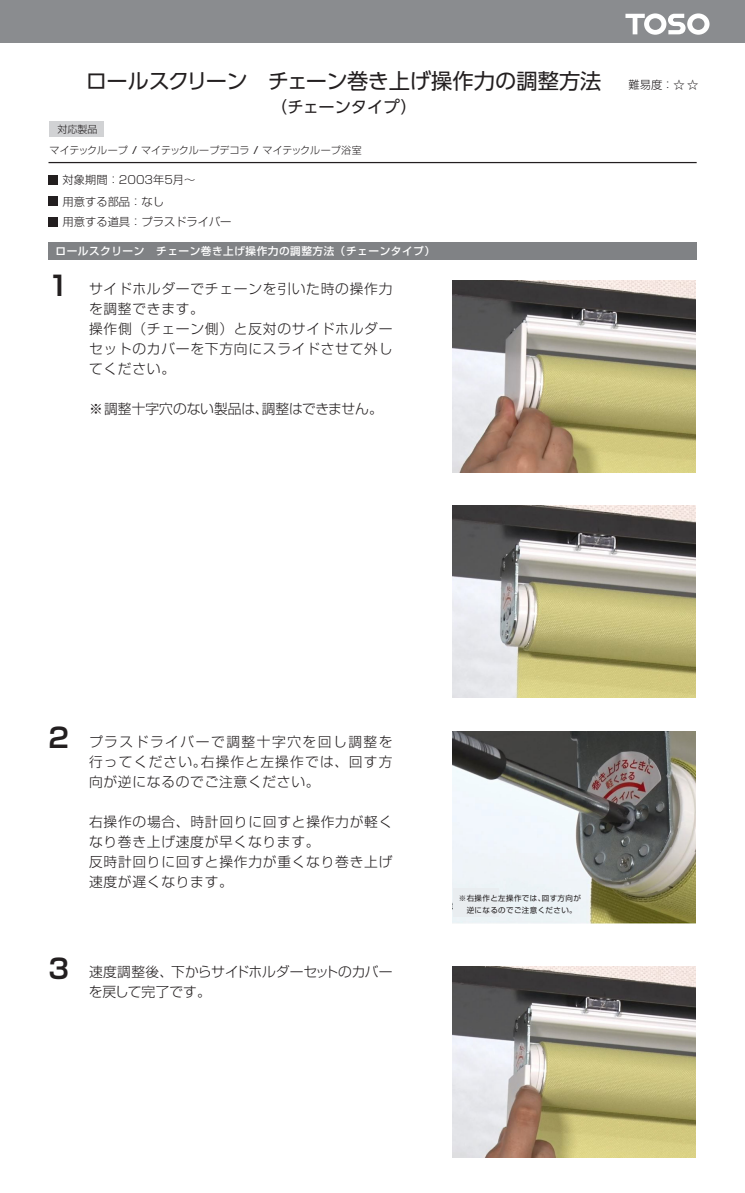
<style>
.page{position:relative;width:745px;height:1193px;background:#fff}
.page>*{position:absolute;margin:0;border:0;box-sizing:border-box;transform-origin:0 0}
.t1{font:700 27.12px "Shin Go Pro De";color:#231f20}
.t2{font:21.25px "UD Shin Go Pro";letter-spacing:-.02em;color:#231f20}
.t3{font:16.25px "UD Shin Go Pro";letter-spacing:-.005em;color:#231f20}
.t4{font:300 13.75px/20px "Shin Go Pro";letter-spacing:.05em;color:#231f20}
.t5{font:300 13.75px/20px "Shin Go Pro";letter-spacing:-.005em;color:#231f20}
.t6{font:300 13.75px "Shin Go Pro";color:#231f20}
.t7{font:300 11.25px "Shin Go Pro";color:#231f20}
.t8{font:500 10.62px "Shin Go Pro";letter-spacing:.05em;color:#fff}
.t9{font:300 10px "Shin Go Pro";color:#231f20}
.t10{font:7.5px/11.2px "Shin Go Pro";letter-spacing:.05em;color:#231f20}
.s1{font-weight:500}
</style>
<div class="page">
<div style="left:49px;top:121px;width:55px;height:16px;background:#d1d2d4"></div>
<img style="left:452px;top:506px;width:242px;height:191px">
<img style="left:452px;top:281px;width:242px;height:191px">
<img style="left:452px;top:732px;width:242px;height:191px">
<div style="left:452px;top:887px;width:46px;height:29px;background:#e9edf0"></div>
<img style="left:452px;top:966px;width:242px;height:192px">
<div style="left:0;top:0;width:744px;height:42px;background:#8a8c8f"></div>
<svg style="left:625px;top:13px;width:84px;height:22px"></svg>
<div style="left:48px;top:242px;width:648px;height:18px;background:#808285"></div>
<hr style="left:48px;top:162px;width:648px;height:1px;background:#231f20">
<div style="left:49px;top:196px;width:9px;height:10px;background:#231f20"></div>
<div style="left:49px;top:175px;width:9px;height:10px;background:#231f20"></div>
<div style="left:49px;top:217px;width:9px;height:10px;background:#231f20"></div>
<h2 class="t2" style="left:86px;top:64px;width:517px">ロールスクリーン　チェーン巻き上げ操作力の調整方法</h2>
<p class="t3" style="left:271px;top:94px;width:148px">（チェーンタイプ）</p>
<p class="t9" style="left:57px;top:121px;width:41px">対応製品</p>
<p class="t9" style="left:50px;top:142px;width:313px">マイテックループ <span class="s1">/</span> マイテックループデコラ <span class="s1">/</span> マイテックループ浴室</p>
<p class="t7" style="left:63px;top:171px;width:134px">対象期間：2003年5月～</p>
<p class="t7" style="left:63px;top:213px;width:170px">用意する道具：プラスドライバー</p>
<p class="t7" style="left:63px;top:192px;width:103px">用意する部品：なし</p>
<p class="t8" style="left:56px;top:242px;width:380px">ロールスクリーン　チェーン巻き上げ操作力の調整方法（チェーンタイプ）</p>
<h1 class="t1" style="left:48px;top:263px;width:22px">1</h1>
<p class="t4" style="left:89px;top:277px;width:305px">サイドホルダーでチェーンを引いた時の操作力を調整できます。<br>操作側（チェーン側）と反対のサイドホルダーセットのカバーを下方向にスライドさせて外してください。</p>
<p class="t6" style="left:89px;top:398px;width:295px">※調整十字穴のない製品は、調整はできません。</p>
<p class="t7" style="left:628px;top:76px;width:71px">難易度：☆☆</p>
<h1 class="t1" style="left:48px;top:715px;width:22px">2</h1>
<p class="t4" style="left:89px;top:729px;width:305px;text-align:justify">プラスドライバーで調整十字穴を回し調整を行ってください。右操作と左操作では、回す方向が逆になるのでご注意ください。</p>
<p class="t4" style="left:89px;top:809px;width:305px">右操作の場合、時計回りに回すと操作力が軽くなり巻き上げ速度が早くなります。<br>反時計回りに回すと操作力が重くなり巻き上げ速度が遅くなります。</p>
<h1 class="t1" style="left:48px;top:946px;width:22px">3</h1>
<p class="t5" style="left:89px;top:960px;width:305px">速度調整後、下からサイドホルダーセットのカバーを戻して完了です。</p>
<p class="t10" style="left:458px;top:892px;width:123px">※右操作と左操作では、回す方向が　逆になるのでご注意ください。</p>
</div>
